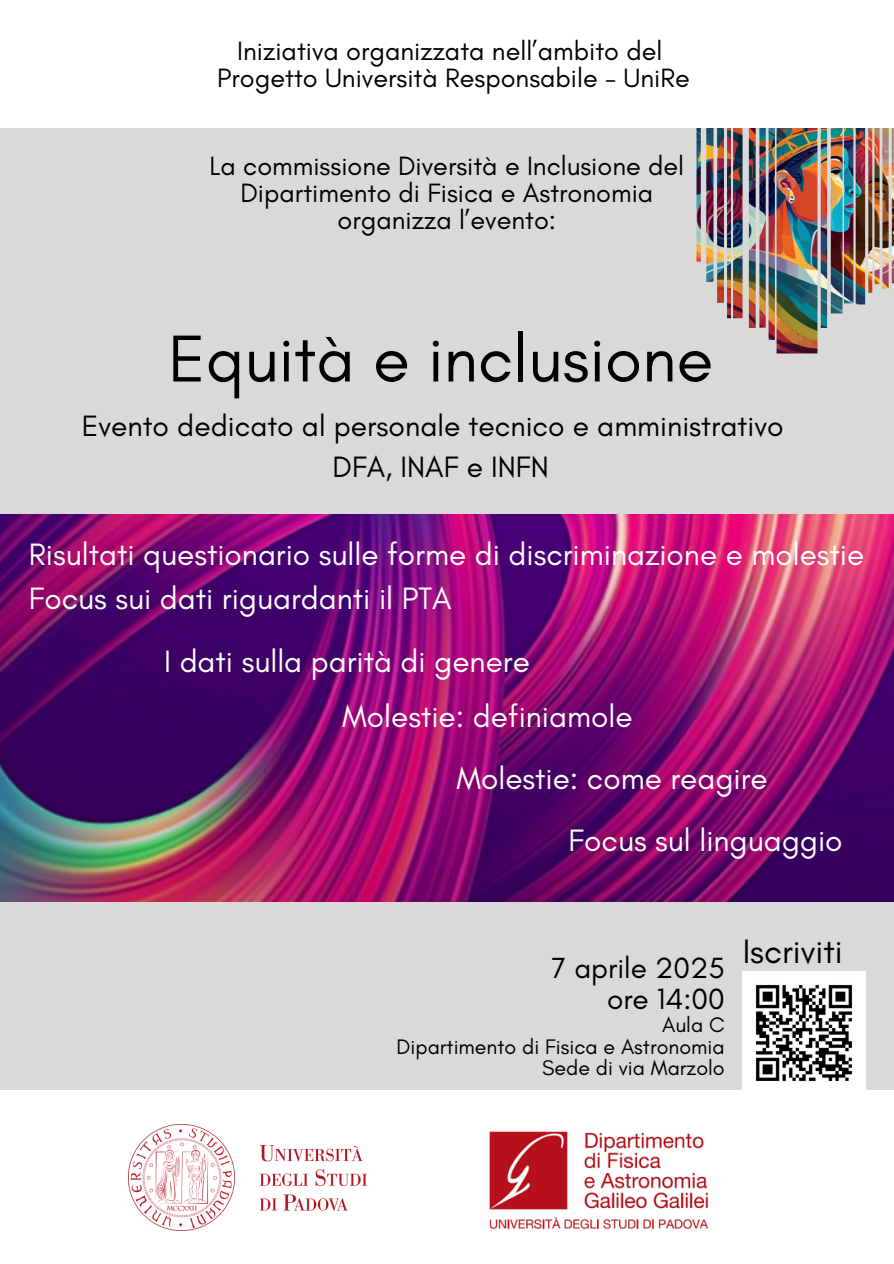
<style>
.page{position:relative;width:894px;height:1264px;background:#fff}
.page>*{position:absolute;margin:0;border:0;box-sizing:border-box;transform-origin:0 0}
.t1{font:67.5px "Glacial Indifference";color:#000}
.t2{font:34.5px "Glacial Indifference";color:#000}
.t3{font:31.5px/43.8px "Glacial Indifference";color:#fff}
.t4{font:30px/41.7px "Glacial Indifference";color:#000;text-align:center}
.t5{font:29.7px "Glacial Indifference";color:#000}
.t6{font:27px/27px "Glacial Indifference";color:#000;text-align:center}
.t7{font:21.45px "Glacial Indifference";color:#000}
</style>
<div class="page">
<div style="left:0;top:0;width:893px;height:1263px;background:#d9d9d9"></div>
<img style="left:696px;top:127px;width:197px;height:226px">
<div style="left:0;top:1090px;width:893px;height:173px;background:#fff"></div>
<img style="left:489px;top:1131px;width:219px;height:99px">
<img style="left:128px;top:1124px;width:238px;height:106px">
<div style="left:0;top:0;width:893px;height:127px;background:#fff"></div>
<img style="left:0;top:514px;width:893px;height:387px">
<img style="left:742px;top:971px;width:123px;height:119px">
<p class="t6" style="left:217px;top:37px;width:474px">Iniziativa organizzata nell’ambito del<br>Progetto Università Responsabile - UniRe</p>
<h1 class="t6" style="left:209px;top:152px;width:476px">La commissione Diversità e Inclusione del<br>Dipartimento di Fisica e Astronomia organizza l’evento:</h1>
<h1 class="t1" style="left:168px;top:317px;width:546px">Equità e inclusione</h1>
<h1 class="t4" style="left:82px;top:404px;width:703px">Evento dedicato al personale tecnico e amministrativo<br>DFA, INAF e INFN</h1>
<p class="t3" style="left:29px;top:532px;width:837px">Risultati questionario sulle forme di discriminazione e molestie<br>Focus sui dati riguardanti il PTA</p>
<h1 class="t3" style="left:164px;top:639px;width:367px">I dati sulla parità di genere</h1>
<p class="t3" style="left:342px;top:693px;width:292px">Molestie: definiamole</p>
<p class="t3" style="left:456px;top:755px;width:313px">Molestie: come reagire</p>
<p class="t3" style="left:568px;top:817px;width:275px">Focus sul linguaggio</p>
<h3 class="t5" style="left:551px;top:950px;width:174px">7 aprile 2025</h3>
<h2 class="t5" style="left:607px;top:980px;width:119px">ore 14:00</h2>
<p class="t7" style="left:662px;top:1012px;width:64px">Aula C</p>
<h1 class="t7" style="left:396px;top:1033px;width:329px">Dipartimento di Fisica e Astronomia</h1>
<h1 class="t7" style="left:542px;top:1054px;width:184px">Sede di via Marzolo</h1>
<h1 class="t2" style="left:742px;top:930px;width:101px">Iscriviti</h1>
</div>
